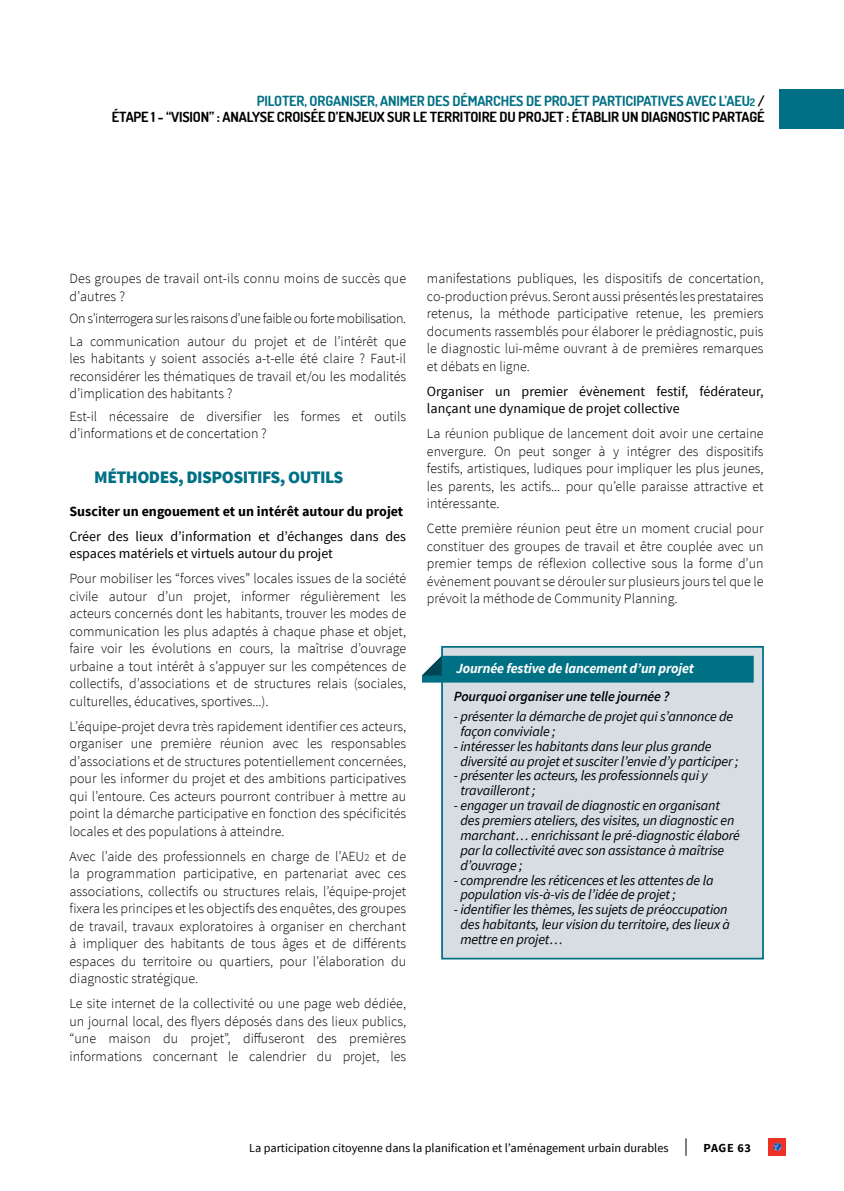
<style>
.page{position:relative;width:844px;height:1191px;background:#fff}
.page>*{position:absolute;margin:0;border:0;box-sizing:border-box;transform-origin:0 0}
.t1{font:900 17.5px "Source Sans Pro";letter-spacing:-.03em;color:#007084}
.t2{font:300 14px/17.5px "Source Sans Pro";color:#000;text-align:justify}
.t3{font:italic 14px/14.9px "Source Sans Pro";letter-spacing:-.01em;color:#000}
.t4{font:14px/17.5px "Source Sans Pro";color:#000}
.t5{font:700 14px/15.8px "Dosis";letter-spacing:-.01em;color:#000;text-align:right}
.t6{font:300 14px/22.4px "Source Sans Pro";letter-spacing:-.03em;color:#000}
.t7{font:700 14px "Source Sans Pro";color:#000}
.t8{font:italic 700 14px "Source Sans Pro";letter-spacing:-.01em;color:#fff}
.t9{font:italic 600 14px "Source Sans Pro";letter-spacing:-.01em;color:#000}
.t10{font:12.25px "Source Sans Pro";color:#000}
.t11{font:700 12.25px "Source Sans Pro";letter-spacing:.045em;color:#000}
.s1{color:#007084}
.s2{font-size:10.5px;color:#007084}
.s3{font-size:10.5px}
</style>
<div class="page">
<svg style="left:685px;top:1138px;width:1px;height:17px"></svg>
<div style="left:768px;top:1138px;width:18px;height:17px;background:#ee3124"></div>
<svg style="left:773px;top:1142px;width:8px;height:9px"></svg>
<div style="left:779px;top:89px;width:64px;height:40px;background:#007084"></div>
<div style="left:441px;top:646px;width:322px;height:313px;background:#d6dee3;border:2px solid #007084"></div>
<div style="left:422px;top:656px;width:331px;height:26px;background:#007084"></div>
<p class="t5" style="left:112px;top:93px;width:654px"><span class="s1">PILOTER, ORGANISER, ANIMER DES DÉMARCHES DE PROJET PARTICIPATIVES AVEC L’AEU</span><span class="s2">2</span> /<br>ÉTAPE 1 - “VISION” : ANALYSE CROISÉE D’ENJEUX SUR LE TERRITOIRE DU PROJET : ÉTABLIR UN DIAGNOSTIC PARTAGÉ</p>
<p class="t2" style="left:69px;top:270px;width:338px">Des groupes de travail ont-ils connu moins de succès que d’autres ?</p>
<p class="t6" style="left:69px;top:308px;width:338px">On s’interrogera sur les raisons d’une faible ou forte mobilisation.<br>La communication autour du projet et de l’intérêt que</p>
<p class="t2" style="left:69px;top:350px;width:338px">les habitants y soient associés a-t-elle été claire ? Faut-il reconsidérer les thématiques de travail et/ou les modalités d’implication des habitants ?</p>
<p class="t2" style="left:69px;top:407px;width:338px">Est-il nécessaire de diversifier les formes et outils d’informations et de concertation ?</p>
<p class="t1" style="left:94px;top:466px;width:250px">MÉTHODES, DISPOSITIFS, OUTILS</p>
<p class="t7" style="left:69px;top:502px;width:335px">Susciter un engouement et un intérêt autour du projet</p>
<p class="t4" style="left:69px;top:527px;width:338px">Créer des lieux d’information et d’échanges dans des espaces matériels et virtuels autour du projet</p>
<p class="t2" style="left:69px;top:570px;width:338px">Pour mobiliser les “forces vives” locales issues de la société civile autour d’un projet, informer régulièrement les acteurs concernés dont les habitants, trouver les modes de communication les plus adaptés à chaque phase et objet, faire voir les évolutions en cours, la maîtrise d’ouvrage urbaine a tout intérêt à s’appuyer sur les compétences de collectifs, d’associations et de structures relais (sociales, culturelles, éducatives, sportives...).</p>
<p class="t2" style="left:69px;top:717px;width:338px">L’équipe-projet devra très rapidement identifier ces acteurs, organiser une première réunion avec les responsables d’associations et de structures potentiellement concernées, pour les informer du projet et des ambitions participatives qui l’entoure. Ces acteurs pourront contribuer à mettre au point la démarche participative en fonction des spécificités locales et des populations à atteindre.</p>
<p class="t2" style="left:69px;top:847px;width:338px">Avec l’aide des professionnels en charge de l’AEU<span class="s3">2</span> et de la programmation participative, en partenariat avec ces associations, collectifs ou structures relais, l’équipe-projet fixera les principes et les objectifs des enquêtes, des groupes de travail, travaux exploratoires à organiser en cherchant à impliquer des habitants de tous âges et de différents espaces du territoire ou quartiers, pour l’élaboration du diagnostic stratégique.</p>
<p class="t2" style="left:69px;top:994px;width:338px">Le site internet de la collectivité ou une page web dédiée, un journal local, des flyers déposés dans des lieux publics, “une maison du projet”, diffuseront des premières informations concernant le calendrier du projet, les</p>
<p class="t2" style="left:427px;top:270px;width:338px">manifestations publiques, les dispositifs de concertation, co-production prévus. Seront aussi présentés les prestataires retenus, la méthode participative retenue, les premiers documents rassemblés pour élaborer le prédiagnostic, puis le diagnostic lui-même ouvrant à de premières remarques et débats en ligne.</p>
<p class="t4" style="left:427px;top:383px;width:338px">Organiser un premier évènement festif, fédérateur, lançant une dynamique de projet collective</p>
<p class="t2" style="left:427px;top:425px;width:338px">La réunion publique de lancement doit avoir une certaine envergure. On peut songer à y intégrer des dispositifs festifs, artistiques, ludiques pour impliquer les plus jeunes, les parents, les actifs... pour qu’elle paraisse attractive et intéressante.</p>
<p class="t2" style="left:427px;top:520px;width:338px">Cette première réunion peut être un moment crucial pour constituer des groupes de travail et être couplée avec un premier temps de réflexion collective sous la forme d’un évènement pouvant se dérouler sur plusieurs jours tel que le prévoit la méthode de Community Planning.</p>
<p class="t8" style="left:456px;top:659px;width:239px">Journée festive de lancement d’un projet</p>
<p class="t9" style="left:454px;top:687px;width:217px">Pourquoi organiser une telle journée ?</p>
<p class="t3" style="left:460px;top:709px;width:274px;text-indent:-7px">- présenter la démarche de projet qui s’annonce de façon conviviale ;</p>
<p class="t3" style="left:460px;top:738px;width:280px;text-indent:-7px">- intéresser les habitants dans leur plus grande diversité au projet et susciter l’envie d’y participer ;</p>
<p class="t3" style="left:460px;top:768px;width:249px;text-indent:-7px">- présenter les acteurs, les professionnels qui y travailleront ;</p>
<p class="t3" style="left:460px;top:798px;width:281px;text-indent:-7px">- engager un travail de diagnostic en organisant des premiers ateliers, des visites, un diagnostic en marchant… enrichissant le pré-diagnostic élaboré par la collectivité avec son assistance à maîtrise d’ouvrage ;</p>
<p class="t3" style="left:460px;top:872px;width:254px;text-indent:-7px">- comprendre les réticences et les attentes de la population vis-à-vis de l’idée de projet ;</p>
<p class="t3" style="left:460px;top:902px;width:271px;text-indent:-7px">- identifier les thèmes, les sujets de préoccupation des habitants, leur vision du territoire, des lieux à mettre en projet…</p>
<p class="t10" style="left:249px;top:1140px;width:421px">La participation citoyenne dans la planification et l’aménagement urbain durables</p>
<p class="t11" style="left:703px;top:1139px;width:49px">PAGE 63</p>
</div>
